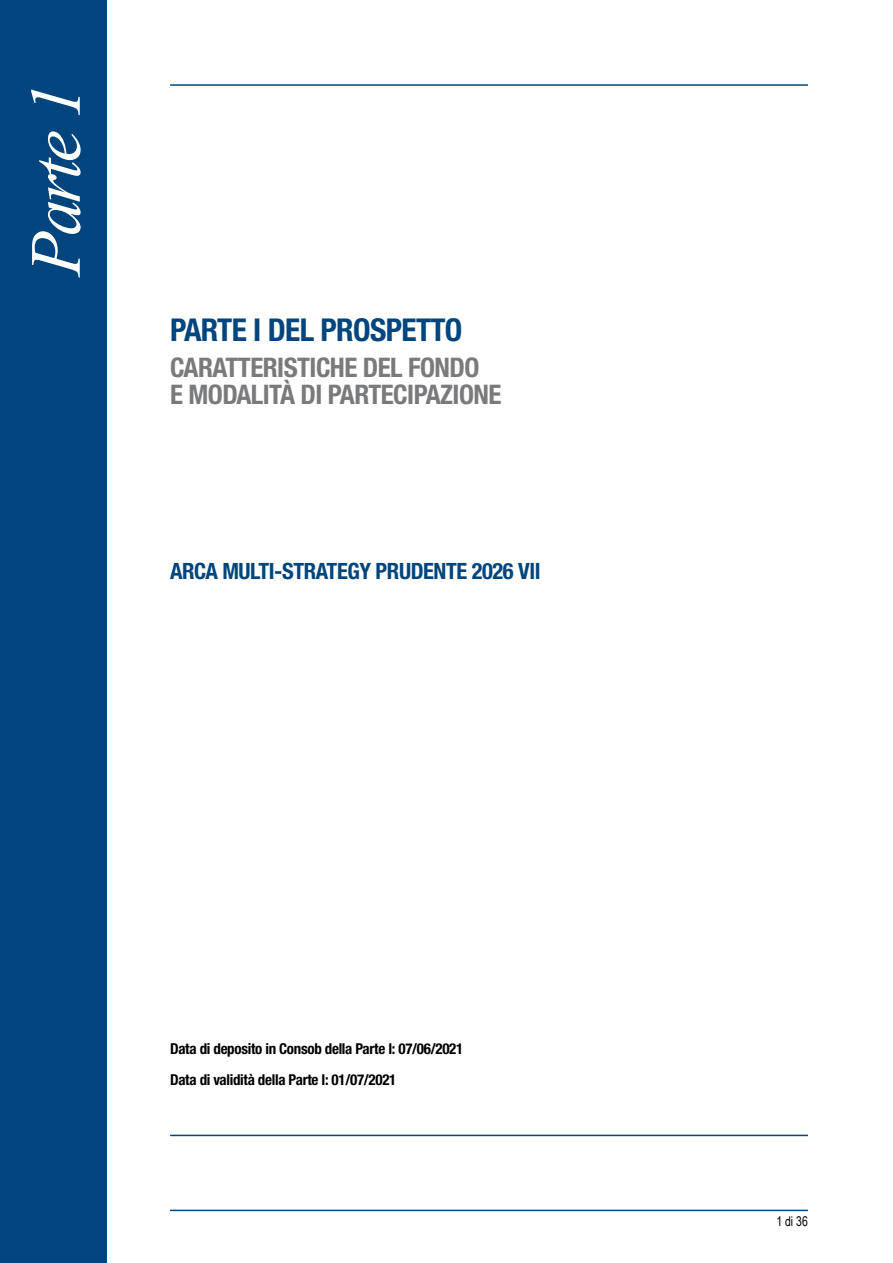
<style>
.page{position:relative;width:893px;height:1263px;background:#fff}
.page>*{position:absolute;margin:0;border:0;box-sizing:border-box;transform-origin:0 0}
.t1{font:italic 72px "Times New Roman";color:#fff}
.t2{font:700 condensed 31.5px "Helvetica Neue LT Std";letter-spacing:-.02em;color:#00457d}
.t3{font:700 condensed 27px/27px "Helvetica Neue LT Std";letter-spacing:-.02em;color:#797a7c}
.t4{font:700 condensed 22.5px "Helvetica Neue LT Std";letter-spacing:-.02em;color:#00457d}
.t5{font:700 condensed 15px/30.8px "Helvetica Neue LT Std";letter-spacing:-.02em;color:#000}
.t6{font:13.5px "Arial Narrow";color:#000;scale:.95 1}
</style>
<div class="page">
<hr style="left:170px;top:1135px;width:638px;height:1px;background:#00457d">
<hr style="left:170px;top:1210px;width:638px;height:1px;background:#00457d">
<hr style="left:170px;top:84px;width:638px;height:2px;background:#00457d">
<div style="left:0;top:0;width:106px;height:1263px;background:#00457d"></div>
<h1 class="t1" style="left:6px;top:276px;width:194px;rotate:-90deg">Parte 1</h1>
<h2 class="t2" style="left:170px;top:311px;width:294px">PARTE I DEL PROSPETTO</h2>
<h3 class="t3" style="left:170px;top:353px;width:333px">CARATTERISTICHE DEL FONDO<br>E MODALITÀ DI PARTECIPAZIONE</h3>
<h3 class="t4" style="left:170px;top:557px;width:372px">ARCA MULTI-STRATEGY PRUDENTE 2026 VII</h3>
<p class="t5" style="left:170px;top:1033px;width:295px">Data di deposito in Consob della Parte I: 07/06/2021<br>Data di validità della Parte I: 01/07/2021</p>
<p class="t6" style="left:776px;top:1211px;width:35px">1 di 36</p>
</div>
